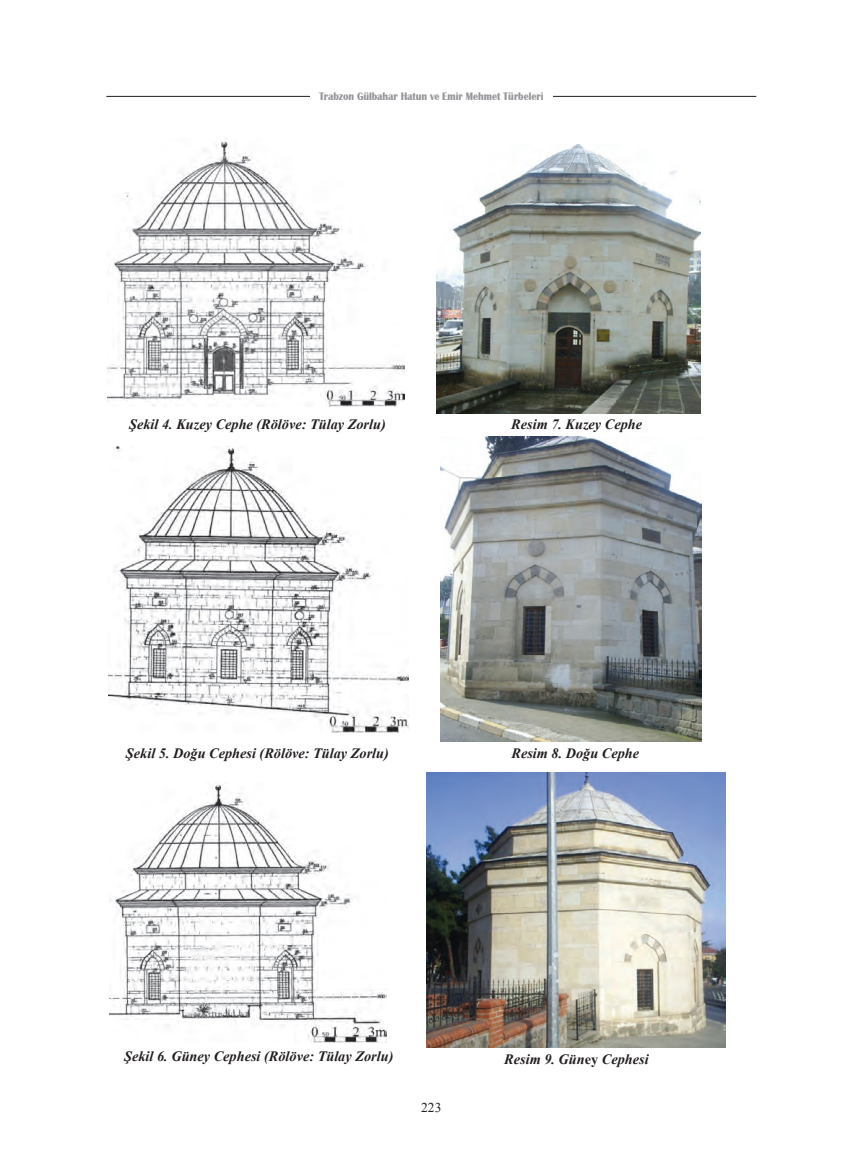
<style>
.page{position:relative;width:851px;height:1170px;background:#fff}
.page>*{position:absolute;margin:0;border:0;box-sizing:border-box;transform-origin:0 0}
.t1{font:italic 700 14.25px "Times New Roman";color:#231f20}
.t2{font:13.5px "Times New Roman";color:#231f20}
.t3{font:700 11.1px "Britannic T";color:#939598;scale:.9 1}
.s1{font-style:normal}
</style>
<div class="page">
<hr style="left:106px;top:96px;width:650px;height:1px;background:#231f20">
<div style="left:310px;top:91px;width:242px;height:10px;background:#fff"></div>
<img style="left:426px;top:772px;width:299px;height:275px">
<img style="left:109px;top:782px;width:277px;height:260px">
<img style="left:108px;top:446px;width:300px;height:286px">
<img style="left:440px;top:436px;width:261px;height:305px">
<img style="left:436px;top:144px;width:264px;height:269px">
<img style="left:108px;top:138px;width:297px;height:268px">
<p class="t3" style="left:319px;top:89px;width:251px">Trabzon Gülbahar Hatun ve Emir Mehmet Türbeleri</p>
<p class="t1" style="left:129px;top:416px;width:258px">Şekil 4. Kuzey Cephe (Rölöve: Tülay Zorlu)</p>
<p class="t1" style="left:511px;top:416px;width:132px">Resim 7. Kuzey Cephe</p>
<p class="t1" style="left:126px;top:745px;width:264px">Şekil 5. Doğu Cephesi (Rölöve: Tülay Zorlu)</p>
<p class="t1" style="left:511px;top:745px;width:129px">Resim 8. Doğu Cephe</p>
<p class="t1" style="left:124px;top:1048px;width:271px">Şekil 6. Güney Cephesi (Rölöve: Tülay Zorlu)</p>
<p class="t1" style="left:504px;top:1051px;width:146px">Resim 9. Gün<span class="s1">ey</span> Cephesi</p>
<p class="t2" style="left:421px;top:1100px;width:22px">223</p>
</div>
